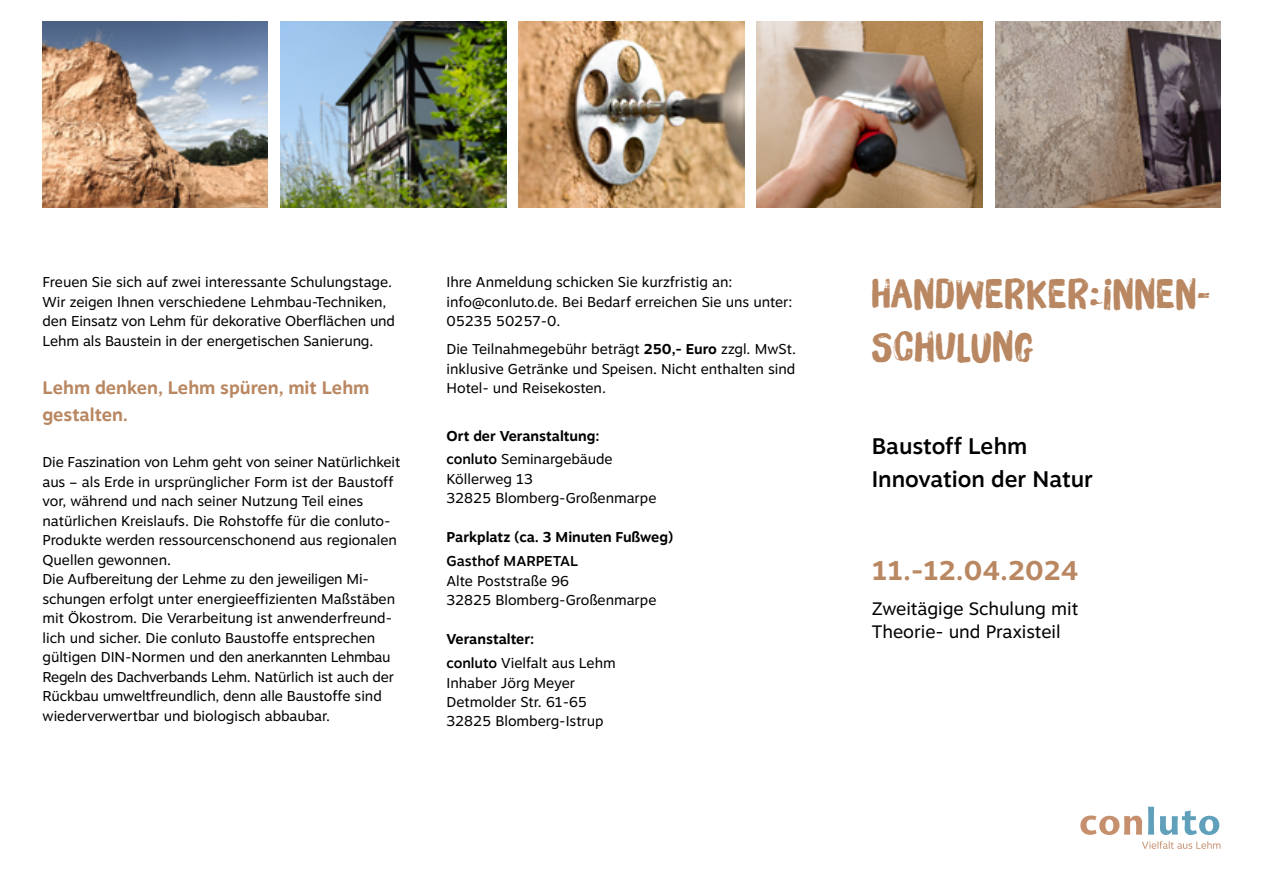
<style>
.page{position:relative;width:1263px;height:893px;background:#fff}
.page>*{position:absolute;margin:0;border:0;box-sizing:border-box;transform-origin:0 0}
.t1{font:40.5px/52.5px "Brush Up";letter-spacing:.03em;color:#b98761}
.t2{font:700 27px "Motiva Sans";color:#b98761}
.t3{font:500 22.5px/33px "Motiva Sans";color:#000}
.t4{font:18px/22.5px "Motiva Sans";color:#000}
.t5{font:700 18px/27px "Motiva Sans";color:#b98761}
.t6{font:14.25px/19.5px "Motiva Sans";color:#000}
.t7{font:700 14.25px/23.7px "Motiva Sans";color:#000}
.t8{font:500 14.25px "Motiva Sans";color:#000}
.s1{font-weight:700}
.s2{font-weight:500}
.s3{font-weight:400}
</style>
<div class="page">
<svg style="left:1142px;top:841px;width:78px;height:8px"></svg>
<svg style="left:1148px;top:807px;width:6px;height:28px"></svg>
<svg style="left:1160px;top:810px;width:59px;height:25px"></svg>
<svg style="left:1080px;top:815px;width:62px;height:20px"></svg>
<img style="left:995px;top:21px;width:225px;height:186px">
<img style="left:757px;top:21px;width:225px;height:186px">
<img style="left:519px;top:21px;width:225px;height:186px">
<img style="left:43px;top:21px;width:225px;height:186px">
<img style="left:281px;top:21px;width:225px;height:186px">
<p class="t6" style="left:43px;top:272px;width:354px">Freuen Sie sich auf zwei interessante Schulungstage.<br>Wir zeigen Ihnen verschiedene Lehmbau-Techniken, den Einsatz von Lehm für dekorative Oberflächen und Lehm als Baustein in der energetischen Sanierung.</p>
<p class="t5" style="left:43px;top:373px;width:328px">Lehm denken, Lehm spüren, mit Lehm gestalten.</p>
<p class="t6" style="left:43px;top:452px;width:359px">Die Faszination von Lehm geht von seiner Natürlichkeit aus – als Erde in ursprünglicher Form ist der Baustoff vor, während und nach seiner Nutzung Teil eines natürlichen Kreislaufs. Die Rohstoffe für die conluto-Produkte werden ressourcenschonend aus regionalen Quellen gewonnen.<br>Die Aufbereitung der Lehme zu den jeweiligen Mi&shy;schungen erfolgt unter energieeffizienten Maßstäben mit Ökostrom. Die Verarbeitung ist anwenderfreund&shy;lich und sicher. Die conluto Baustoffe entsprechen gültigen DIN-Normen und den anerkannten Lehmbau Regeln des Dachverbands Lehm. Natürlich ist auch der Rückbau umweltfreundlich, denn alle Baustoffe sind wiederverwertbar und biologisch abbaubar.</p>
<p class="t6" style="left:446px;top:272px;width:347px">Ihre Anmeldung schicken Sie kurzfristig an: info@conluto.de. Bei Bedarf erreichen Sie uns unter:<br>05235 50257-0.</p>
<p class="t6" style="left:446px;top:339px;width:351px;text-align:justify">Die Teilnahmegebühr beträgt <span class="s1">250,- Euro</span> zzgl. MwSt. inklusive Getränke und Speisen. Nicht enthalten sind Hotel- und Reisekosten.</p>
<p class="t7" style="left:446px;top:423px;width:168px">Ort der Veranstaltung: <span class="s2">conluto</span> <span class="s3">Seminargebäude</span></p>
<p class="t6" style="left:446px;top:469px;width:211px">Köllerweg 13<br>32825 Blomberg-Großenmarpe</p>
<p class="t7" style="left:446px;top:525px;width:228px">Parkplatz (ca. 3 Minuten Fußweg)</p>
<p class="t8" style="left:446px;top:551px;width:133px">Gasthof MARPETAL</p>
<p class="t6" style="left:446px;top:571px;width:211px">Alte Poststraße 96<br>32825 Blomberg-Großenmarpe</p>
<p class="t6" style="left:446px;top:627px;width:171px;line-height:23.7px"><span class="s1">Veranstalter:<br></span><span class="s2">conluto</span> Vielfalt aus Lehm</p>
<p class="t6" style="left:446px;top:672px;width:159px">Inhaber Jörg Meyer<br>Detmolder Str. 61-65<br>32825 Blomberg-Istrup</p>
<h1 class="t1" style="left:872px;top:268px;width:340px">HANDWERKER:INNEN-<br>SCHULUNG</h1>
<h3 class="t3" style="left:872px;top:429px;width:223px">Baustoff Lehm<br>Innovation der Natur</h3>
<h2 class="t2" style="left:872px;top:550px;width:208px">11.-12.04.2024</h2>
<p class="t4" style="left:872px;top:597px;width:208px">Zweitägige Schulung mit<br>Theorie- und Praxisteil</p>
</div>
